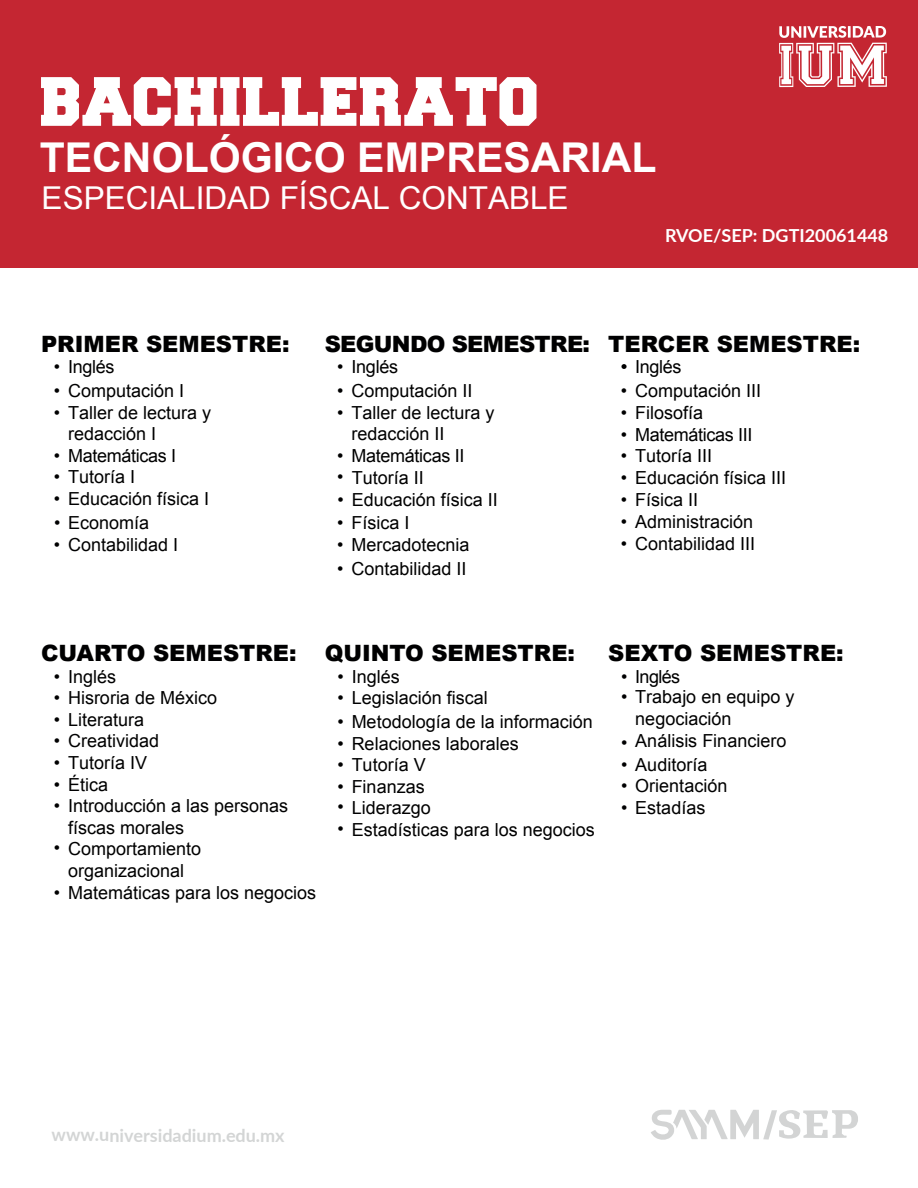
<style>
.page{position:relative;width:918px;height:1188px;background:#fff}
.page>*{position:absolute;margin:0;border:0;box-sizing:border-box;transform-origin:0 0}
.t1{font:58.5px "Collegiate Black FLF";color:#fff}
.t2{font:700 41.1px "Arial";color:#fff}
.t3{font:31.5px "Arial";color:#fff}
.t4{font:900 22.5px "Arial";color:#000001}
.t5{font:900 22.5px "Arial";letter-spacing:-.03em;color:#000001}
.t6{font:18px/21.6px "Arial";color:#000001}
.t7{font:18px/21.6px "Arial";letter-spacing:-.02em;color:#000001}
.t8{font:700 18px "Lato";letter-spacing:-.005em;color:#a7aaaa}
.t9{font:700 18px "Lato";color:#fff}
</style>
<div class="page">
<div style="left:0;top:0;width:918px;height:268px;background:#c42632"></div>
<svg style="left:651px;top:1110px;width:207px;height:30px"></svg>
<svg style="left:779px;top:26px;width:108px;height:61px"></svg>
<h1 class="t1" style="left:41px;top:77px;width:501px">BACHILLERATO</h1>
<h2 class="t2" style="left:40px;top:130px;width:618px">TECNOLÓGICO EMPRESARIAL</h2>
<h3 class="t3" style="left:42px;top:178px;width:528px">ESPECIALIDAD FÍSCAL CONTABLE</h3>
<p class="t9" style="left:665px;top:222px;width:225px">RVOE/SEP: DGTI20061448</p>
<p class="t4" style="left:41px;top:327px;width:250px">PRIMER SEMESTRE:</p>
<p class="t6" style="left:54px;top:356px;width:62px">• Inglés</p>
<p class="t6" style="left:54px;top:380px;width:132px">• Computación I</p>
<p class="t6" style="left:68px;top:402px;width:145px;text-indent:-14px">• Taller de lectura y redacción I</p>
<p class="t7" style="left:54px;top:445px;width:124px">• Matemáticas I</p>
<p class="t6" style="left:54px;top:466px;width:83px">• Tutoría I</p>
<p class="t6" style="left:54px;top:488px;width:157px">• Educación física I</p>
<p class="t6" style="left:54px;top:512px;width:96px">• Economía</p>
<p class="t6" style="left:54px;top:534px;width:126px">• Contabilidad I</p>
<p class="t5" style="left:325px;top:327px;width:267px">SEGUNDO SEMESTRE:</p>
<p class="t6" style="left:337px;top:356px;width:62px">• Inglés</p>
<p class="t6" style="left:337px;top:380px;width:137px">• Computación II</p>
<p class="t6" style="left:352px;top:402px;width:145px;text-indent:-14px">• Taller de lectura y redacción II</p>
<p class="t7" style="left:337px;top:445px;width:129px">• Matemáticas II •</p>
<p class="t6" style="left:337px;top:512px;width:74px">• Física I</p>
<p class="t6" style="left:337px;top:534px;width:134px">• Mercadotecnia</p>
<p class="t6" style="left:337px;top:558px;width:131px">• Contabilidad II</p>
<p class="t6" style="left:352px;top:467px;width:74px">Tutoría II</p>
<p class="t6" style="left:338px;top:489px;width:162px">• Educación física II</p>
<p class="t4" style="left:608px;top:327px;width:254px">TERCER SEMESTRE:</p>
<p class="t6" style="left:621px;top:356px;width:62px">• Inglés</p>
<p class="t6" style="left:621px;top:380px;width:142px">• Computación III</p>
<p class="t6" style="left:621px;top:402px;width:84px">• Filosofía</p>
<p class="t7" style="left:621px;top:424px;width:133px">• Matemáticas III</p>
<p class="t6" style="left:621px;top:445px;width:93px">• Tutoría III</p>
<p class="t6" style="left:621px;top:467px;width:167px">• Educación física III</p>
<p class="t6" style="left:621px;top:489px;width:79px">• Física II</p>
<p class="t6" style="left:621px;top:511px;width:134px">• Administración</p>
<p class="t6" style="left:621px;top:533px;width:136px">• Contabilidad III</p>
<p class="t4" style="left:41px;top:637px;width:257px">CUARTO SEMESTRE:</p>
<p class="t6" style="left:54px;top:666px;width:64px">• Inglés</p>
<p class="t6" style="left:54px;top:687px;width:165px">• Hisroria de México</p>
<p class="t6" style="left:54px;top:709px;width:92px">• Literatura</p>
<p class="t6" style="left:54px;top:731px;width:107px">• Creatividad</p>
<p class="t6" style="left:54px;top:752px;width:95px">• Tutoría IV</p>
<p class="t6" style="left:54px;top:774px;width:56px">• Ética</p>
<p class="t6" style="left:68px;top:795px;width:222px;text-indent:-14px">• Introducción a las personas físcas morales</p>
<p class="t6" style="left:54px;top:839px;width:149px;text-align:center">• Comportamiento organizacional</p>
<p class="t6" style="left:54px;top:882px;width:264px">• Matemáticas para los negocios</p>
<p class="t4" style="left:325px;top:637px;width:252px">QUINTO SEMESTRE:</p>
<p class="t6" style="left:337px;top:666px;width:64px">• Inglés</p>
<p class="t6" style="left:337px;top:687px;width:152px">• Legislación fiscal</p>
<p class="t6" style="left:337px;top:711px;width:257px">• Metodología de la información</p>
<p class="t6" style="left:337px;top:733px;width:183px">• Relaciones laborales</p>
<p class="t6" style="left:337px;top:754px;width:90px">• Tutoría V</p>
<p class="t6" style="left:337px;top:776px;width:89px">• Finanzas</p>
<p class="t6" style="left:337px;top:797px;width:95px">• Liderazgo</p>
<p class="t6" style="left:337px;top:819px;width:259px">• Estadísticas para los negocios</p>
<p class="t4" style="left:608px;top:637px;width:237px">SEXTO SEMESTRE:</p>
<p class="t6" style="left:621px;top:666px;width:60px">• Inglés</p>
<p class="t6" style="left:635px;top:686px;width:161px;text-indent:-14px">• Trabajo en equipo y negociación</p>
<p class="t6" style="left:621px;top:731px;width:167px">• Análisis Financiero</p>
<p class="t6" style="left:621px;top:754px;width:88px">• Auditoría</p>
<p class="t6" style="left:621px;top:775px;width:108px">• Orientación</p>
<p class="t6" style="left:621px;top:797px;width:86px">• Estadías</p>
<p class="t8" style="left:52px;top:1122px;width:235px">www.universidadium.edu.mx</p>
</div>
